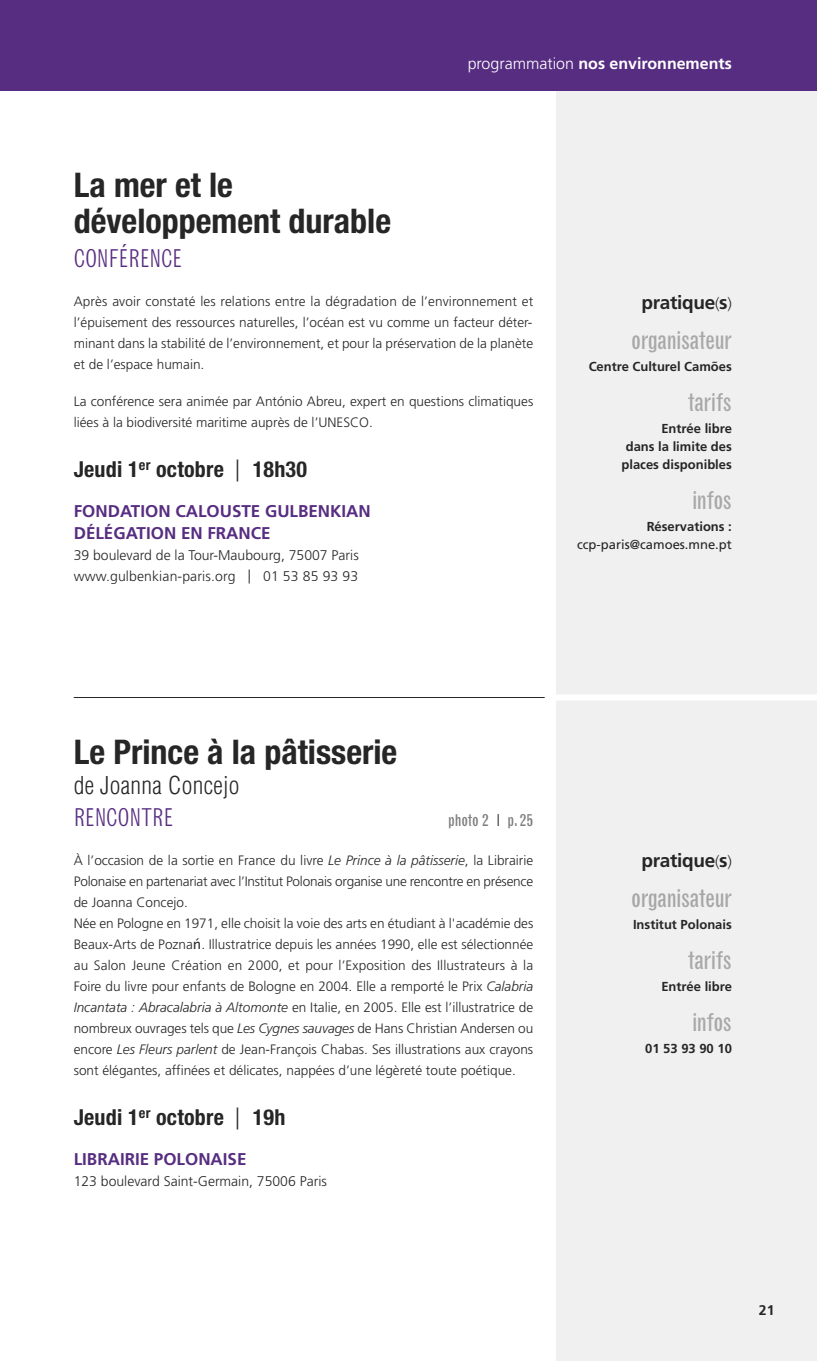
<style>
.page{position:relative;width:817px;height:1361px;background:#fff}
.page>*{position:absolute;margin:0;border:0;box-sizing:border-box;transform-origin:0 0}
.t1{font:700 condensed 34px/36px "Helvetica Neue";color:#272627}
.t2{font:condensed 24px "Grotesque";letter-spacing:-.02em;color:#a9a8a9}
.t3{font:300 condensed 24px "Grotesque";color:#572d81}
.t4{font:300 condensed 24px "Helvetica";letter-spacing:.015em;color:#272627}
.t5{font:condensed 24px "Grotesque";letter-spacing:-.02em;color:#a7a6a7}
.t6{font:700 condensed 22px "Helvetica Neue";letter-spacing:.01em;color:#272627}
.t7{font:700 19px "Frutiger";letter-spacing:-.015em;color:#272627}
.t8{font:700 17px/22px "Frutiger";color:#572d81}
.t9{font:700 16px "Frutiger";color:#fff}
.t10{font:condensed 16px "Grotesque";color:#7d7d7d}
.t11{font:300 14px/21px "Frutiger";color:#272627}
.t12{font:700 14px "Frutiger";color:#272627}
.t13{font:300 13.6px/21px "Frutiger";color:#272627}
.t14{font:700 13px/18px "Frutiger";color:#272627;text-align:right}
.t15{font:13px "Frutiger";color:#272627}
.s1{font-weight:300}
.s2{font-family:"Helvetica";font-weight:300;font-stretch:normal}
.s3{font-weight:300;font-size:16px}
.s4{font-weight:300;color:#272627}
.s5{font-style:italic}
.s6{font-family:"Lucida Grande";font-weight:400}
</style>
<div class="page">
<div style="left:556px;top:91px;width:260px;height:1270px;background:#f0f0f0"></div>
<div style="left:0;top:0;width:816px;height:91px;background:#572d81"></div>
<hr style="left:74px;top:697px;width:470px;height:1px;background:#272627">
<div style="left:550px;top:694px;width:266px;height:6px;background:#fff"></div>
<p class="t9" style="left:467px;top:57px;width:265px"><span class="s1">programmation</span> nos environnements</p>
<h1 class="t1" style="left:74px;top:167px;width:319px">La mer et le développement durable</h1>
<h2 class="t3" style="left:74px;top:249px;width:110px">CONFÉRENCE</h2>
<p class="t13" style="left:74px;top:292px;width:461px;text-align:justify">Après avoir constaté les relations entre la dégradation de l’environnement et l’épuisement des ressources naturelles, l’océan est vu comme un facteur déter&shy;minant dans la stabilité de l’environnement, et pour la préservation de la planète et de l’espace humain.</p>
<p class="t13" style="left:74px;top:392px;width:461px">La conférence sera animée par António Abreu, expert en questions climatiques liées à la biodiversité maritime auprès de l’UNESCO.</p>
<h3 class="t6" style="left:74px;top:456px;width:235px">Jeudi 1<sup>er</sup> octobre <span class="s2">|</span> 18h30</h3>
<p class="t8" style="left:74px;top:501px;width:298px">FONDATION CALOUSTE GULBENKIAN<br>DÉLÉGATION EN FRANCE</p>
<p class="t11" style="left:74px;top:546px;width:286px">39 boulevard de la Tour-Maubourg, 75007 Paris www.gulbenkian-paris.org | 01 53 85 93 93</p>
<h3 class="t7" style="left:641px;top:295px;width:92px">pratique<span class="s3">(</span>s<span class="s3">)</span></h3>
<h2 class="t2" style="left:631px;top:331px;width:102px">organisateur</h2>
<p class="t14" style="left:588px;top:359px;width:145px">Centre Culturel Camões</p>
<h2 class="t2" style="left:687px;top:393px;width:46px">tarifs</h2>
<p class="t14" style="left:621px;top:421px;width:112px">Entrée libre<br>dans la limite des places disponibles</p>
<h2 class="t2" style="left:691px;top:491px;width:41px">infos</h2>
<p class="t14" style="left:646px;top:519px;width:87px">Réservations :</p>
<p class="t15" style="left:577px;top:539px;width:156px">ccp-paris@camoes.mne.pt</p>
<h1 class="t1" style="left:74px;top:733px;width:325px">Le Prince à la pâtisserie</h1>
<h2 class="t4" style="left:74px;top:772px;width:167px">de Joanna Concejo</h2>
<h2 class="t3" style="left:74px;top:808px;width:101px">RENCONTRE</h2>
<p class="t10" style="left:448px;top:814px;width:87px">photo 2 <span class="s4">I</span> p. 25</p>
<p class="t13" style="left:74px;top:851px;width:461px">À l’occasion de la sortie en France du livre <span class="s5">Le Prince à la pâtisserie</span>, la Librairie Polonaise en partenariat avec l’Institut Polonais organise une rencontre en présence de Joanna Concejo.<br>Née en Pologne en 1971, elle choisit la voie des arts en étudiant à l'académie des Beaux-Arts de Pozna<span class="s6">ń</span>. Illustratrice depuis les années 1990, elle est sélectionnée au Salon Jeune Création en 2000, et pour l’Exposition des Illustrateurs à la Foire du livre pour enfants de Bologne en 2004. Elle a remporté le Prix <span class="s5">Calabria Incantata : Abracalabria à Altomonte</span> en Italie, en 2005. Elle est l’illustratrice de nombreux ouvrages tels que <span class="s5">Les Cygnes sauvages</span> de Hans Christian Andersen ou encore <span class="s5">Les Fleurs parlent</span> de Jean-François Chabas. Ses illustrations aux crayons sont élégantes, affinées et délicates, nappées d’une légèreté toute poétique.</p>
<h3 class="t6" style="left:74px;top:1104px;width:213px">Jeudi 1<sup>er</sup> octobre <span class="s2">|</span> 19h</h3>
<p class="t8" style="left:74px;top:1149px;width:174px">LIBRAIRIE POLONAISE</p>
<p class="t11" style="left:74px;top:1172px;width:255px">123 boulevard Saint-Germain, 75006 Paris</p>
<h3 class="t7" style="left:641px;top:852px;width:92px">pratique<span class="s3">(</span>s<span class="s3">)</span></h3>
<h2 class="t5" style="left:631px;top:889px;width:102px">organisateur</h2>
<p class="t14" style="left:633px;top:916px;width:100px">Institut Polonais</p>
<h2 class="t2" style="left:687px;top:951px;width:46px">tarifs</h2>
<p class="t14" style="left:661px;top:978px;width:72px">Entrée libre</p>
<h2 class="t2" style="left:691px;top:1013px;width:41px">infos</h2>
<p class="t14" style="left:645px;top:1040px;width:88px">01 53 93 90 10</p>
<p class="t12" style="left:758px;top:1304px;width:17px">21</p>
</div>
